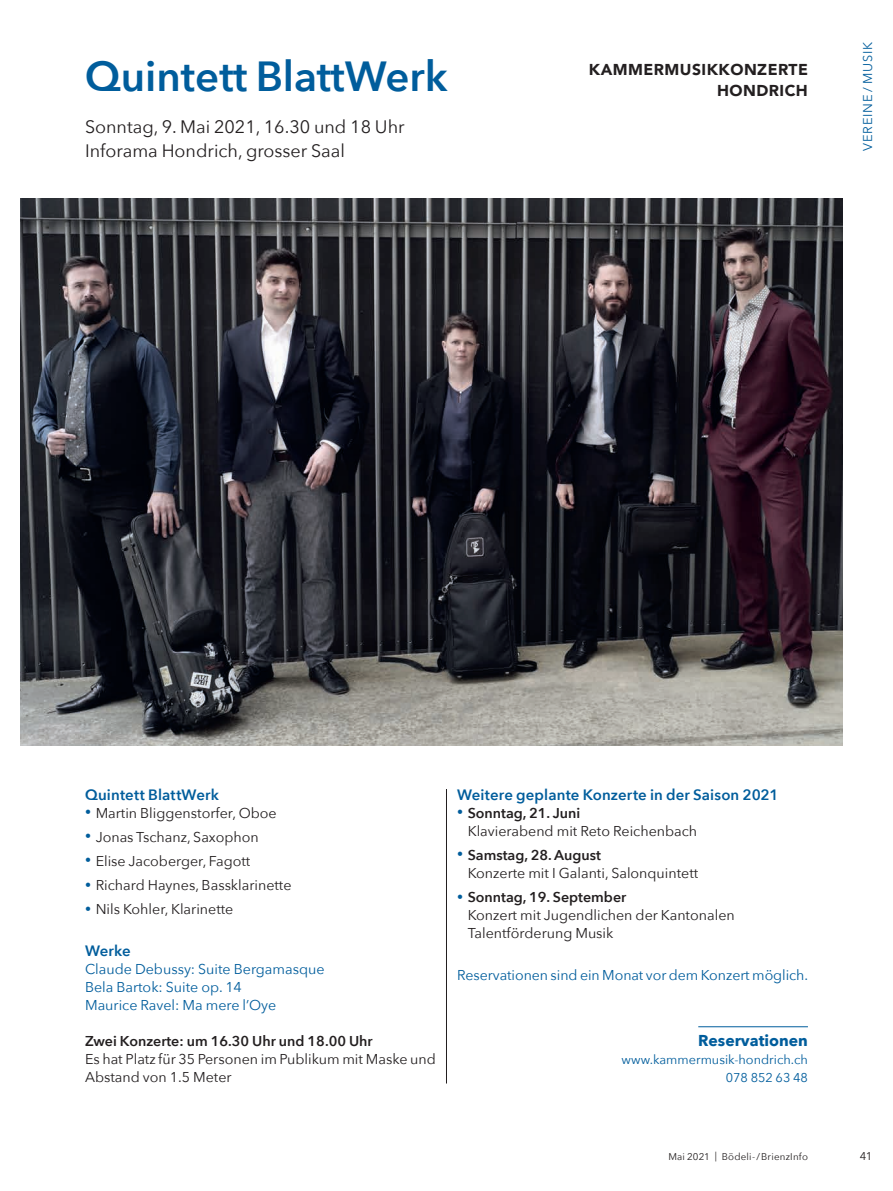
<style>
.page{position:relative;width:893px;height:1191px;background:#fff}
.page>*{position:absolute;margin:0;border:0;box-sizing:border-box;transform-origin:0 0}
.t1{font:600 42px "Avenir Next";color:#005d9c}
.t2{font:18px/24px "Avenir Next";color:#231f20}
.t3{font:900 15.75px/21px "Avenir";letter-spacing:.03em;color:#231f20;text-align:right}
.t4{font:700 15.75px "Avenir Next";color:#005d9c}
.t5{font:600 15px "Avenir Next";letter-spacing:.01em;color:#005d9c}
.t6{font:14.25px/18px "Avenir Next";color:#231f20}
.t7{font:14.25px/18px "Avenir Next";color:#005d9c}
.t8{font:600 14.25px "Avenir Next";color:#231f20}
.t9{font:12.75px/18px "Avenir Next";color:#005d9c;text-align:right}
.t10{font:12.75px "Avenir Next";letter-spacing:.07em;color:#005d9c}
.t11{font:11.25px "Avenir Next";color:#231f20}
.t12{font:9.75px "Avenir Next";letter-spacing:.02em;color:#231f20}
.s1{font-size:12px;color:#005d9c}
.s2{font-weight:600}
</style>
<div class="page">
<hr style="left:446px;top:789px;width:1px;height:294px;background:#231f20">
<img style="left:21px;top:199px;width:821px;height:546px">
<hr style="left:698px;top:1026px;width:110px;height:1px;background:#005d9c">
<h1 class="t1" style="left:85px;top:40px;width:364px">Quintett BlattWerk</h1>
<p class="t2" style="left:85px;top:114px;width:321px">Sonntag, 9. Mai 2021, 16.30 und 18 Uhr<br>Inforama Hondrich, grosser Saal</p>
<p class="t3" style="left:589px;top:58px;width:221px">KAMMERMUSIKKONZERTE<br>HONDRICH</p>
<p class="t10" style="left:857px;top:151px;width:110px;rotate:-90deg">VEREINE / MUSIK</p>
<p class="t5" style="left:85px;top:781px;width:135px">Quintett BlattWerk</p>
<p class="t6" style="left:85px;top:803px;width:193px"><span class="s1">•</span> Martin Bliggenstorfer, Oboe</p>
<p class="t6" style="left:85px;top:827px;width:175px"><span class="s1">•</span> Jonas Tschanz, Saxophon</p>
<p class="t6" style="left:85px;top:851px;width:167px"><span class="s1">•</span> Elise Jacoberger, Fagott</p>
<p class="t6" style="left:85px;top:875px;width:208px"><span class="s1">•</span> Richard Haynes, Bassklarinette</p>
<p class="t6" style="left:85px;top:899px;width:150px"><span class="s1">•</span> Nils Kohler, Klarinette</p>
<p class="t5" style="left:85px;top:938px;width:47px">Werke</p>
<p class="t7" style="left:85px;top:959px;width:241px">Claude Debussy: Suite Bergamasque<br>Bela Bartok: Suite op. 14<br>Maurice Ravel: Ma mere l’Oye</p>
<p class="t8" style="left:85px;top:1029px;width:289px">Zwei Konzerte: um 16.30 Uhr und 18.00 Uhr</p>
<p class="t6" style="left:85px;top:1049px;width:352px">Es hat Platz für 35 Personen im Publikum mit Maske und<br>Abstand von 1.5 Meter</p>
<p class="t5" style="left:457px;top:781px;width:323px">Weitere geplante Konzerte in der Saison 2021</p>
<p class="t6" style="left:468px;top:803px;width:231px;text-indent:-11px"><span class="s1">•</span> <span class="s2">Sonntag, 21. Juni<br></span>Klavierabend mit Reto Reichenbach</p>
<p class="t6" style="left:468px;top:845px;width:232px;text-indent:-11px"><span class="s1">•</span> <span class="s2">Samstag, 28. August<br></span>Konzerte mit I Galanti, Salonquintett</p>
<p class="t6" style="left:468px;top:887px;width:269px;text-indent:-11px"><span class="s1">•</span> <span class="s2">Sonntag, 19. September<br></span>Konzert mit Jugendlichen der Kantonalen<br>Talentförderung Musik</p>
<p class="t7" style="left:457px;top:965px;width:353px">Reservationen sind ein Monat vor dem Konzert möglich.</p>
<p class="t4" style="left:698px;top:1027px;width:111px">Reservationen</p>
<p class="t9" style="left:622px;top:1050px;width:188px">www.kammermusik-hondrich.ch<br>078 852 63 48</p>
<p class="t12" style="left:668px;top:1148px;width:141px">Mai 2021 | Bödeli-/BrienzInfo</p>
<p class="t11" style="left:860px;top:1147px;width:14px">41</p>
</div>
